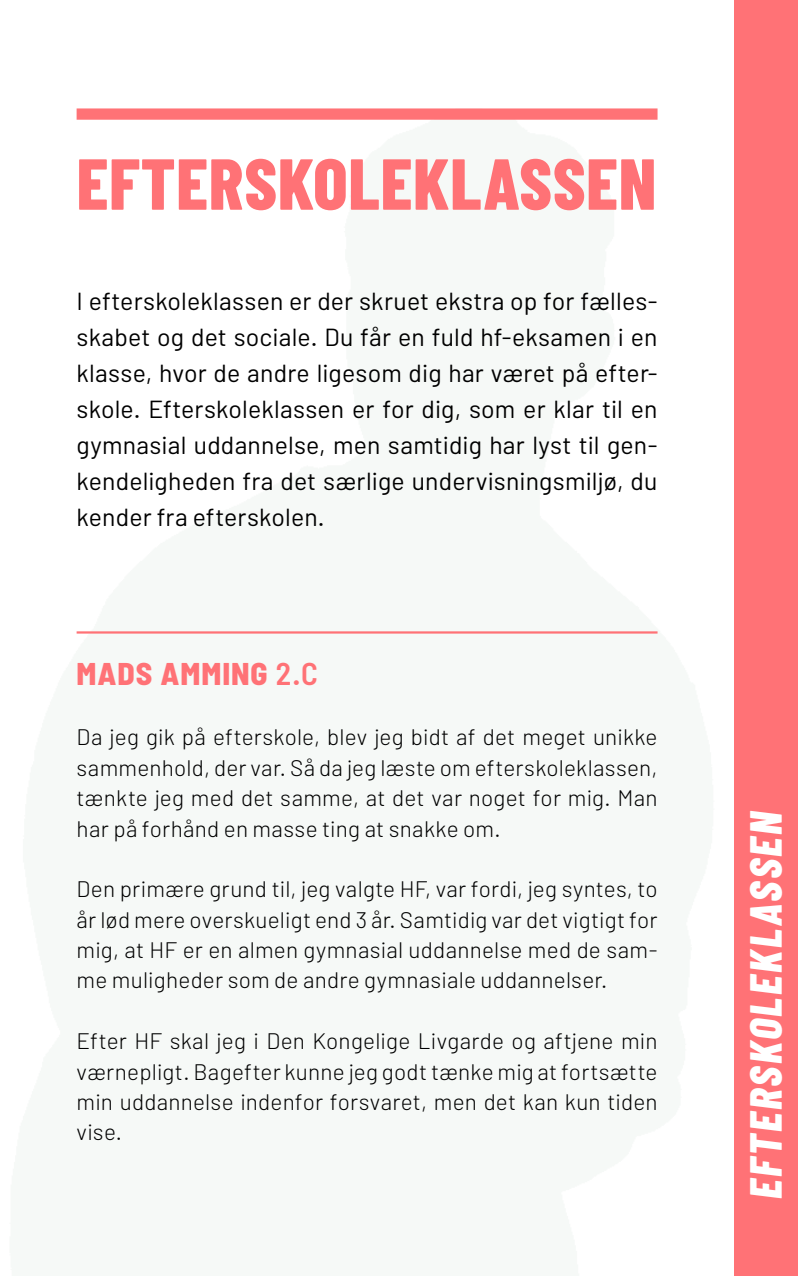
<style>
.page{position:relative;width:798px;height:1276px;background:#fff}
.page>*{position:absolute;margin:0;border:0;box-sizing:border-box;transform-origin:0 0}
.Rubrik{font:800 72px "Barlow Condensed";letter-spacing:.01em;color:#ff7276}
.Vertikale_bånd{font:italic 800 45px "Barlow Condensed";color:#fff}
.Navn{font:800 semi-condensed 31.5px "Barlow";letter-spacing:.03em;color:#ff7276}
.Manchet{font:24.75px/36px "Barlow";letter-spacing:.005em;color:#000;text-align:justify}
.Brød{font:300 22.5px/30.4px "Barlow";letter-spacing:.01em;color:#000;text-align:justify}
.s1{font-weight:600}
</style>
<div class="page">
<div style="left:733px;top:0;width:64px;height:1276px;background:#ff7276"></div>
<hr style="left:77px;top:631px;width:580px;height:2px;background:#ff7276">
<div style="left:77px;top:108px;width:580px;height:12px;background:#ff7276"></div>
<p class="Rubrik" style="left:77px;top:139px;width:581px">EFTERSKOLEKLASSEN</p>
<p class="Manchet" style="left:77px;top:282px;width:582px">I efterskoleklassen er der skruet ekstra op for fælles&shy;skabet og det sociale. Du får en fuld hf-eksamen i en klasse, hvor de andre ligesom dig har været på efter&shy;skole. Efterskoleklassen er for dig, som er klar til en gymnasial uddannelse, men samtidig har lyst til gen&shy;kendeligheden fra det særlige undervisningsmiljø, du kender fra efterskolen.</p>
<p class="Navn" style="left:77px;top:654px;width:243px">MADS AMMING <span class="s1">2.C</span></p>
<p class="Brød" style="left:77px;top:721px;width:582px">Da jeg gik på efterskole, blev jeg bidt af det meget unikke sammenhold, der var. Så da jeg læste om efterskoleklassen, tænkte jeg med det samme, at det var noget for mig. Man har på forhånd en masse ting at snakke om.</p>
<p class="Brød" style="left:77px;top:873px;width:582px">Den primære grund til, jeg valgte HF, var fordi, jeg syntes, to år lød mere overskueligt end 3 år. Samtidig var det vigtigt for mig, at HF er en almen gymnasial uddannelse med de sam&shy;me muligheder som de andre gymnasiale uddannelser.</p>
<p class="Brød" style="left:77px;top:1025px;width:582px">Efter HF skal jeg i Den Kongelige Livgarde og aftjene min værnepligt. Bagefter kunne jeg godt tænke mig at fortsætte min uddannelse indenfor forsvaret, men det kan kun tiden vise.</p>
<p class="Vertikale_bånd" style="left:737px;top:1199px;width:390px;rotate:-90deg">EFTERSKOLEKLASSEN</p>
</div>
